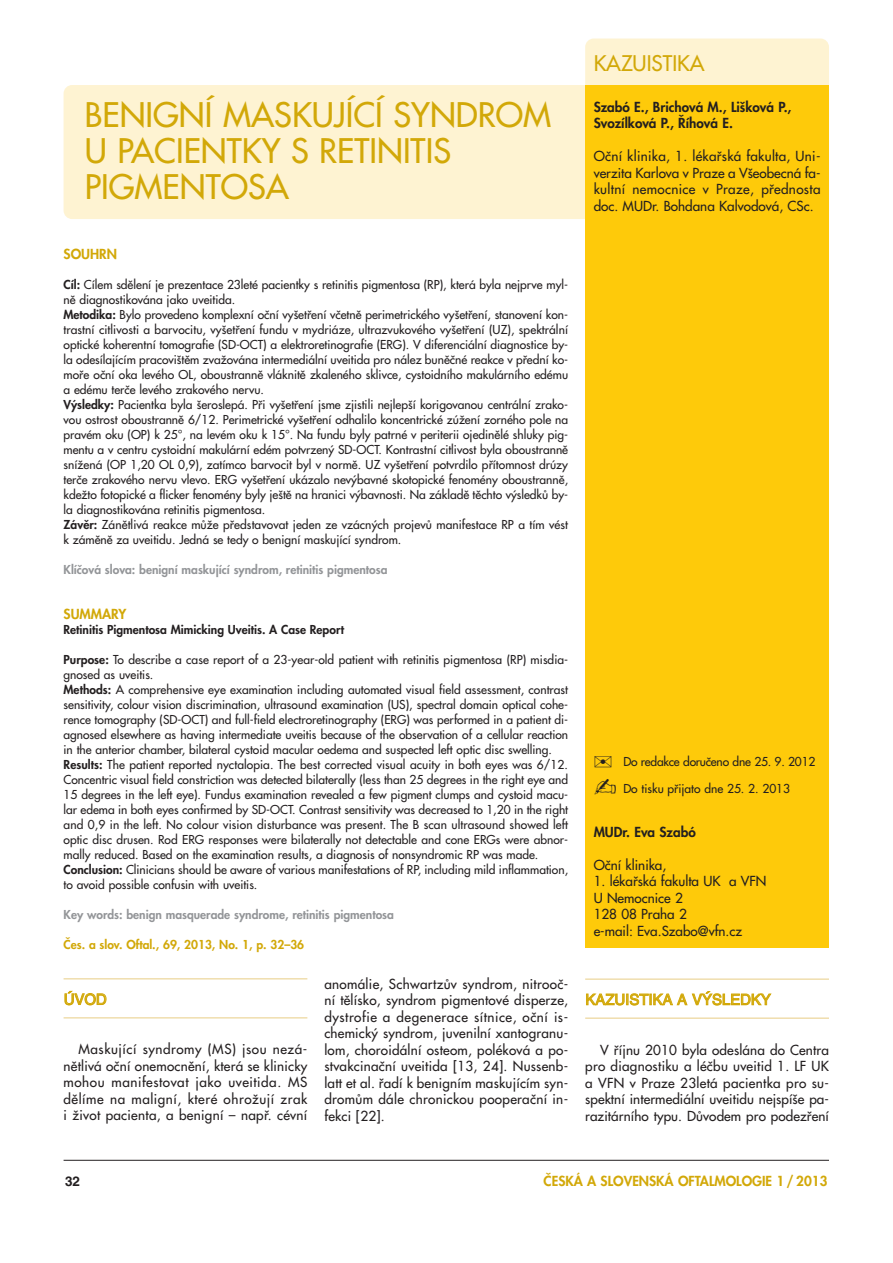
<style>
.page{position:relative;width:893px;height:1263px;background:#fff}
.page>*{position:absolute;margin:0;border:0;box-sizing:border-box;transform-origin:0 0}
.t1{font:33px/36px "Futura CE";color:#d2a808}
.t2{font:21px "Futura CE";color:#d2a808}
.t3{font:15px "Helvetica CE";letter-spacing:-.005em;color:#d2a808}
.t4{font:13.5px/16.5px "Futura CE";letter-spacing:.005em;color:#231f20;text-align:justify}
.t5{font:800 13.5px/16.5px "Futura CE";color:#231f20}
.t6{font:800 13.5px "Futura CE";color:#d2a808}
.t7{font:700 13.5px "Helvetica CE";color:#231f20}
.t8{font:12px/15px "Futura CE";color:#231f20}
.t9{font:800 12px "Futura CE";color:#939598}
.t10{font:800 12px "Futura CE";color:#231f20}
.t11{font:800 12px "Futura CE";color:#d2a808}
.t12{font:12px "Futura CE";letter-spacing:-.02em;color:#231f20}
.s1{font-weight:800}
</style>
<div class="page">
<hr style="left:64px;top:1160px;width:765px;height:1px;background:#231f20">
<div style="left:64px;top:85px;width:765px;height:134px;background:#fef3d2;border-radius:9px"></div>
<div style="left:585px;top:39px;width:244px;height:86px;background:#fef3d2;border-radius:9px"></div>
<hr style="left:64px;top:978px;width:243px;height:1px;background:#e8cd85">
<hr style="left:64px;top:1017px;width:243px;height:1px;background:#e8cd85">
<hr style="left:585px;top:979px;width:244px;height:1px;background:#e8cd85">
<hr style="left:585px;top:1018px;width:244px;height:1px;background:#e8cd85">
<div style="left:585px;top:85px;width:244px;height:863px;background:#feca0a"></div>
<h2 class="t2" style="left:594px;top:53px;width:112px">KAZUISTIKA</h2>
<h1 class="t1" style="left:85px;top:99px;width:468px">BENIGNÍ MASKUJÍCÍ SYNDROM<br>U PACIENTKY S RETINITIS<br>PIGMENTOSA</h1>
<p class="t5" style="left:594px;top:100px;width:199px">Szabó E., Brichová M., Li‰ková P.,<br>Svozílková P., ¤íhová E.</p>
<p class="t4" style="left:594px;top:149px;width:228px">Oãní klinika, 1. lékafiská fakulta, Uni&shy;verzita Karlova v Praze a V‰eobecná fa&shy;kultní nemocnice v Praze, pfiednosta doc. MUDr. Bohdana Kalvodová, CSc.</p>
<p class="t6" style="left:64px;top:247px;width:55px">SOUHRN</p>
<p class="t8" style="left:64px;top:277px;width:506px"><span class="s1">Cíl:</span> Cílem sdûlení je prezentace 23leté pacientky s retinitis pigmentosa (RP), která byla nejprve myl&shy;nû diagnostikována jako uveitida.<br><span class="s1">Metodika:</span> Bylo provedeno komplexní oãní vy‰etfiení vãetnû perimetrického vy‰etfiení, stanovení kon&shy;trastní citlivosti a barvocitu, vy‰etfiení fundu v mydriáze, ultrazvukového vy‰etfiení (UZ), spektrální optické koherentní tomografie (SD-OCT) a elektroretinografie (ERG). V diferenciální diagnostice by&shy;la odesílajícím pracovi‰tûm zvaÏována intermediální uveitida pro nález bunûãné reakce v pfiední ko&shy;mofie oãní oka levého OL, oboustrannû vláknitû zkaleného sklivce, cystoidního makulárního edému a edému terãe levého zrakového nervu.<br><span class="s1">V˘sledky:</span> Pacientka byla ‰eroslepá. Pfii vy‰etfiení jsme zjistili nejlep‰í korigovanou centrální zrako&shy;vou ostrost oboustrannû 6/12. Perimetrické vy‰etfiení odhalilo koncentrické zúÏení zorného pole na pravém oku (OP) k 25°, na levém oku k 15°. Na fundu byly patrné v periterii ojedinûlé shluky pig&shy;mentu a v centru cystoidní makulární edém potvrzen˘ SD-OCT. Kontrastní citlivost byla oboustrannû sníÏená (OP 1,20 OL 0,9), zatímco barvocit byl v normû. UZ vy‰etfiení potvrdilo pfiítomnost drúzy terãe zrakového nervu vlevo. ERG vy‰etfiení ukázalo nev˘bavné skotopické fenomény oboustrannû, kdeÏto fotopické a flicker fenomény byly je‰tû na hranici v˘bavnosti. Na základû tûchto v˘sledkÛ by&shy;la diagnostikována retinitis pigmentosa.<br><span class="s1">Závûr:</span> Zánûtlivá reakce mÛÏe pfiedstavovat jeden ze vzácn˘ch projevÛ manifestace RP a tím vést k zámûnû za uveitidu. Jedná se tedy o benigní maskující syndrom.</p>
<p class="t9" style="left:64px;top:563px;width:325px">Klíãová slova: benigní maskující syndrom, retinitis pigmentosa</p>
<p class="t6" style="left:64px;top:607px;width:64px">SUMMARY</p>
<p class="t10" style="left:64px;top:623px;width:282px">Retinitis Pigmentosa Mimicking Uveitis. A Case Report</p>
<p class="t8" style="left:64px;top:652px;width:506px"><span class="s1">Purpose:</span> To describe a case report of a 23-year-old patient with retinitis pigmentosa (RP) misdia&shy;gnosed as uveitis.<br><span class="s1">Methods:</span> A comprehensive eye examination including automated visual field assessment, contrast sensitivity, colour vision discrimination, ultrasound examination (US), spectral domain optical cohe&shy;rence tomography (SD-OCT) and full-field electroretinography (ERG) was performed in a patient di&shy;agnosed elsewhere as having intermediate uveitis because of the observation of a cellular reaction in the anterior chamber, bilateral cystoid macular oedema and suspected left optic disc swelling.<br><span class="s1">Results:</span> The patient reported nyctalopia. The best corrected visual acuity in both eyes was 6/12.<br>Concentric visual field constriction was detected bilaterally (less than 25 degrees in the right eye and 15 degrees in the left eye). Fundus examination revealed a few pigment clumps and cystoid macu&shy;lar edema in both eyes confirmed by SD-OCT. Contrast sensitivity was decreased to 1,20 in the right and 0,9 in the left. No colour vision disturbance was present. The B scan ultrasound showed left optic disc drusen. Rod ERG responses were bilaterally not detectable and cone ERGs were abnor&shy;mally reduced. Based on the examination results, a diagnosis of nonsyndromic RP was made.<br><span class="s1">Conclusion:</span> Clinicians should be aware of various manifestations of RP, including mild inflammation, to avoid possible confusin with uveitis.</p>
<p class="t9" style="left:64px;top:908px;width:332px">Key words: benign masquerade syndrome, retinitis pigmentosa</p>
<p class="t11" style="left:64px;top:938px;width:242px">âes. a slov. Oftal., 69, 2013, No. 1, p. 32–36</p>
<p class="t3" style="left:64px;top:993px;width:44px">ÚVOD</p>
<p class="t4" style="left:64px;top:1042px;width:245px;text-indent:15px">Maskující syndromy (MS) jsou nezá&shy;nûtlivá oãní onemocnûní, která se klinicky mohou manifestovat jako uveitida. MS dûlíme na maligní, které ohroÏují zrak i Ïivot pacienta, a benigní – napfi. cévní</p>
<p class="t4" style="left:324px;top:976px;width:245px">anomálie, SchwartzÛv syndrom, nitrooã&shy;ní tûlísko, syndrom pigmentové disperze, dystrofie a degenerace sítnice, oãní is&shy;chemick˘ syndrom, juvenilní xantogranu&shy;lom, choroidální osteom, poléková a po&shy;stvakcinaãní uveitida [13, 24]. Nussenb&shy;latt et al. fiadí k benigním maskujícím syn&shy;dromÛm dále chronickou pooperaãní in&shy;fekci [22].</p>
<p class="t12" style="left:623px;top:756px;width:194px">Do redakce doruãeno dne 25. 9. 2012</p>
<p class="t8" style="left:623px;top:782px;width:168px">Do tisku pfiijato dne 25. 2. 2013</p>
<p class="t5" style="left:594px;top:824px;width:104px">MUDr. Eva Szabó</p>
<p class="t4" style="left:594px;top:857px;width:74px">Oãní klinika,</p>
<p class="t4" style="left:594px;top:874px;width:174px;text-align:left">1. lékafiská fakulta UK a VFN<br>U Nemocnice 2<br>128 08 Praha 2<br>e-mail: Eva.Szabo@vfn.cz</p>
<p class="t3" style="left:585px;top:993px;width:187px">KAZUISTIKA A VÝSLEDKY</p>
<p class="t4" style="left:585px;top:1042px;width:245px;text-indent:15px">V fiíjnu 2010 byla odeslána do Centra pro diagnostiku a léãbu uveitid 1. LF UK a VFN v Praze 23letá pacientka pro su&shy;spektní intermediální uveitidu nejspí‰e pa&shy;razitárního typu. DÛvodem pro podezfiení</p>
<p class="t7" style="left:65px;top:1176px;width:17px">32</p>
<p class="t6" style="left:544px;top:1174px;width:285px">âESKÁ A SLOVENSKÁ OFTALMOLOGIE 1 / 2013</p>
</div>
